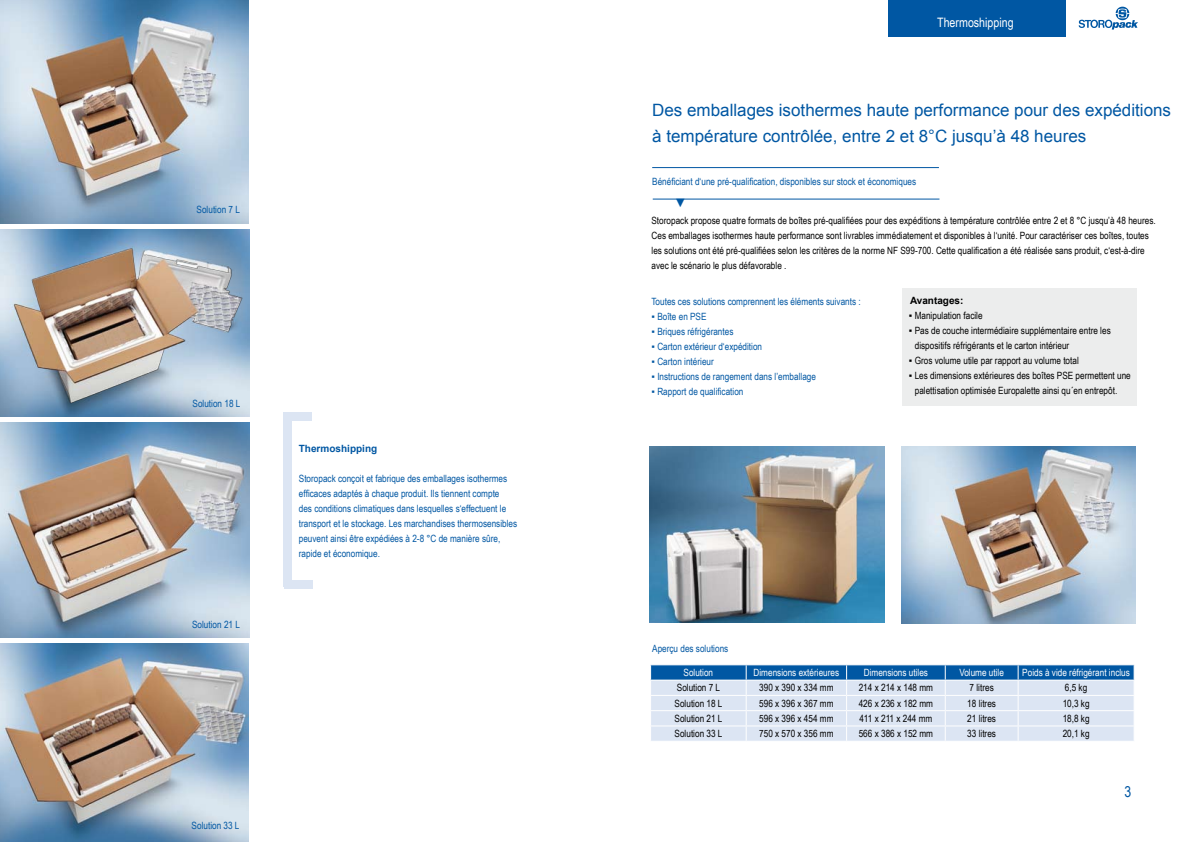
<style>
.page{position:relative;width:1191px;height:842px;background:#fff}
.page>*{position:absolute;margin:0;border:0;box-sizing:border-box;transform-origin:0 0}
.t1{font:17px/26px "Arial";color:#0057a3}
.t2{font:15px "Arial Narrow";color:#0057a3}
.t3{font:13px "Arial Narrow";color:#fff}
.t4{font:12px "Times New Roman";color:#0057a3}
.t5{font:10px/15px "Arial Narrow";color:#000}
.t6{font:10px/15px "Arial Narrow";color:#0057a3}
.t7{font:10px "Arial Narrow";color:#fff}
.t8{font:700 10px "Arial";color:#0057a3}
.t9{font:700 10px "Arial";color:#000}
</style>
<div class="page">
<div style="left:888px;top:0;width:177px;height:37px;background:#0057a3"></div>
<svg style="left:1078px;top:7px;width:60px;height:23px"></svg>
<div style="left:283px;top:419px;width:8px;height:168px;background:#dce5f3"></div>
<div style="left:283px;top:412px;width:28px;height:8px;background:#dce5f3"></div>
<div style="left:284px;top:580px;width:29px;height:9px;background:#dce5f3"></div>
<svg style="left:650px;top:665px;width:484px;height:76px;background:#b5cce4"></svg>
<hr style="left:652px;top:167px;width:287px;height:1px;background:#0057a3">
<hr style="left:653px;top:199px;width:286px;height:1px;background:#0057a3">
<div style="left:902px;top:288px;width:234px;height:118px;background:#eceded"></div>
<img style="left:0;top:0;width:249px;height:223px">
<img style="left:0;top:423px;width:249px;height:214px">
<img style="left:0;top:643px;width:249px;height:199px">
<img style="left:901px;top:446px;width:234px;height:178px">
<img style="left:650px;top:447px;width:235px;height:176px">
<img style="left:0;top:229px;width:249px;height:188px">
<p class="t6" style="left:197px;top:202px;width:45px">Solution 7 L</p>
<p class="t6" style="left:192px;top:395px;width:49px">Solution 18 L</p>
<p class="t6" style="left:192px;top:616px;width:49px">Solution 21 L</p>
<p class="t8" style="left:299px;top:442px;width:80px">Thermoshipping</p>
<p class="t6" style="left:299px;top:471px;width:220px">Storopack conçoit et fabrique des emballages isothermes efficaces adaptés à chaque produit. Ils tiennent compte<br>des conditions climatiques dans lesquelles s‘effectuent le transport et le stockage. Les marchandises thermosensibles peuvent ainsi être expédiées à 2-8 °C de manière sûre, rapide et économique.</p>
<p class="t6" style="left:192px;top:818px;width:49px">Solution 33 L</p>
<h3 class="t3" style="left:937px;top:13px;width:78px">Thermoshipping</h3>
<h1 class="t1" style="left:652px;top:97px;width:520px">Des emballages isothermes haute performance pour des expéditions à température contrôlée, entre 2 et 8°C jusqu’à 48 heures</h1>
<p class="t6" style="left:652px;top:173px;width:265px">Bénéficiant d‘une pré-qualification, disponibles sur stock et économiques</p>
<p class="t4" style="left:674px;top:195px;width:13px">▼</p>
<p class="t5" style="left:651px;top:212px;width:506px">Storopack propose quatre formats de boîtes pré-qualifiées pour des expéditions à température contrôlée entre 2 et 8 °C jusqu’à 48 heures.<br>Ces emballages isothermes haute performance sont livrables immédiatement et disponibles à l‘unité. Pour caractériser ces boîtes, toutes les solutions ont été pré-qualifiées selon les critères de la norme NF S99-700. Cette qualification a été réalisée sans produit, c‘est-à-dire avec le scénario le plus défavorable .</p>
<p class="t6" style="left:651px;top:293px;width:211px">Toutes ces solutions comprennent les éléments suivants :</p>
<p class="t6" style="left:651px;top:308px;width:57px">▪ Boîte en PSE</p>
<p class="t6" style="left:651px;top:323px;width:83px">▪ Briques réfrigérantes</p>
<p class="t6" style="left:651px;top:338px;width:112px">▪ Carton extérieur d‘expédition</p>
<p class="t6" style="left:651px;top:353px;width:64px">▪ Carton intérieur</p>
<p class="t6" style="left:651px;top:368px;width:166px">▪ Instructions de rangement dans l’emballage</p>
<p class="t6" style="left:651px;top:383px;width:93px">▪ Rapport de qualification</p>
<p class="t9" style="left:910px;top:294px;width:55px">Avantages:</p>
<p class="t5" style="left:909px;top:308px;width:75px">▪ Manipulation facile</p>
<p class="t5" style="left:914px;top:323px;width:197px;text-indent:-6px">▪ Pas de couche intermédiaire supplémentaire entre les dispositifs réfrigérants et le carton intérieur</p>
<p class="t5" style="left:909px;top:353px;width:171px">▪ Gros volume utile par rapport au volume total</p>
<p class="t5" style="left:914px;top:368px;width:217px;text-indent:-6px">▪ Les dimensions extérieures des boîtes PSE permettent une palettisation optimisée Europalette ainsi qu´en entrepôt.</p>
<p class="t6" style="left:652px;top:641px;width:78px">Aperçu des solutions</p>
<p class="t7" style="left:683px;top:665px;width:31px">Solution</p>
<p class="t7" style="left:753px;top:665px;width:87px">Dimensions extérieures</p>
<p class="t7" style="left:863px;top:665px;width:66px">Dimensions utiles</p>
<p class="t7" style="left:959px;top:665px;width:46px">Volume utile</p>
<p class="t7" style="left:1022px;top:665px;width:109px">Poids à vide réfrigérant inclus</p>
<p class="t5" style="left:677px;top:680px;width:45px">Solution 7 L</p>
<p class="t5" style="left:759px;top:680px;width:76px">390 x 390 x 334 mm</p>
<p class="t5" style="left:858px;top:680px;width:76px">214 x 214 x 148 mm</p>
<p class="t5" style="left:969px;top:680px;width:26px">7 litres</p>
<p class="t5" style="left:1065px;top:680px;width:24px">6,5 kg</p>
<p class="t5" style="left:674px;top:695px;width:49px">Solution 18 L</p>
<p class="t5" style="left:759px;top:695px;width:76px">596 x 396 x 367 mm</p>
<p class="t5" style="left:858px;top:695px;width:76px">426 x 236 x 182 mm</p>
<p class="t5" style="left:967px;top:695px;width:30px">18 litres</p>
<p class="t5" style="left:1062px;top:695px;width:28px">10,3 kg</p>
<p class="t5" style="left:674px;top:710px;width:49px">Solution 21 L</p>
<p class="t5" style="left:759px;top:710px;width:76px">596 x 396 x 454 mm</p>
<p class="t5" style="left:859px;top:710px;width:75px">411 x 211 x 244 mm</p>
<p class="t5" style="left:967px;top:710px;width:30px">21 litres</p>
<p class="t5" style="left:1062px;top:710px;width:28px">18,8 kg</p>
<p class="t5" style="left:674px;top:726px;width:49px">Solution 33 L</p>
<p class="t5" style="left:759px;top:726px;width:76px">750 x 570 x 356 mm</p>
<p class="t5" style="left:858px;top:726px;width:76px">566 x 386 x 152 mm</p>
<p class="t5" style="left:967px;top:726px;width:30px">33 litres</p>
<p class="t5" style="left:1062px;top:726px;width:28px">20,1 kg</p>
<h2 class="t2" style="left:1124px;top:780px;width:8px">3</h2>
</div>
